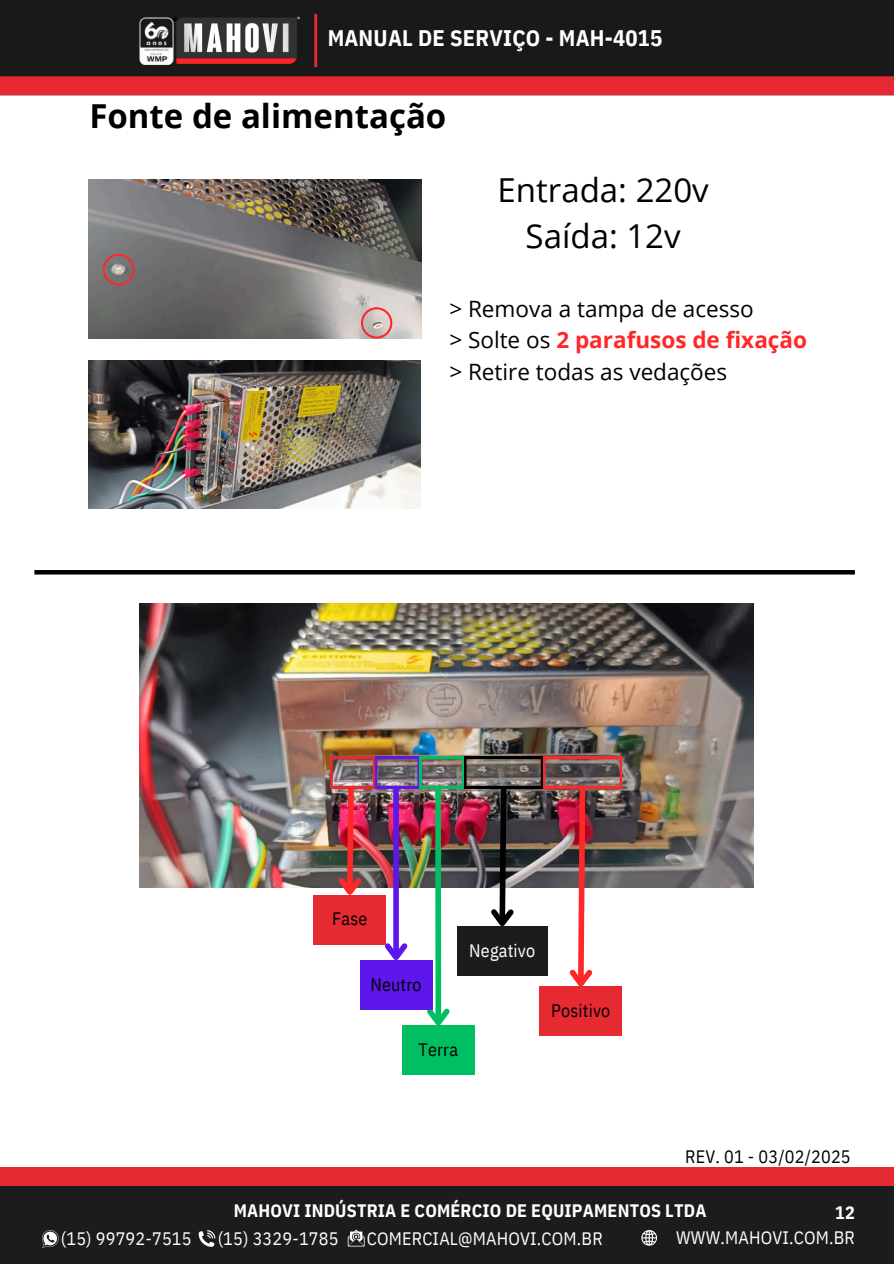
<style>
.page{position:relative;width:894px;height:1264px;background:#fff}
.page>*{position:absolute;margin:0;border:0;box-sizing:border-box;transform-origin:0 0}
.t1{font:33px/46.2px "Open Sans";color:#000;text-align:center}
.t2{font:700 33px "Open Sans";color:#000}
.t3{font:22.5px/31.5px "Open Sans";color:#000}
.t4{font:700 22.5px "IBM Plex Sans Cond";letter-spacing:.01em;color:#fff}
.t5{font:18px "IBM Plex Sans Cond";letter-spacing:.01em;color:#fff}
.t6{font:700 18px "IBM Plex Sans Cond";letter-spacing:.01em;color:#fff}
.t7{font:18px "IBM Plex Sans Cond";letter-spacing:.01em;color:#000}
.t8{font:700 6px "IBM Plex Sans Cond";color:#fff}
.s1{font-weight:700;color:#ff2728}
</style>
<div class="page">
<div style="left:0;top:1167px;width:893px;height:77px;background:#e62a32"></div>
<div style="left:0;top:1186px;width:893px;height:77px;background:#1b1c1b"></div>
<svg style="left:42px;top:1230px;width:17px;height:17px"></svg>
<svg style="left:199px;top:1230px;width:16px;height:16px"></svg>
<svg style="left:347px;top:1229px;width:17px;height:17px"></svg>
<svg style="left:641px;top:1230px;width:16px;height:15px"></svg>
<img style="left:0;top:0;width:893px;height:96px">
<img style="left:139px;top:18px;width:34px;height:47px">
<img style="left:89px;top:360px;width:331px;height:148px">
<img style="left:140px;top:604px;width:613px;height:283px">
<img style="left:89px;top:180px;width:332px;height:159px">
<svg style="left:361px;top:307px;width:31px;height:31px"></svg>
<svg style="left:102px;top:253px;width:33px;height:33px"></svg>
<hr style="left:34px;top:570px;width:820px;height:4px;background:#000">
<div style="left:435px;top:788px;width:6px;height:234px;background:#00bf63"></div>
<svg style="left:422px;top:1003px;width:28px;height:22px"></svg>
<div style="left:313px;top:894px;width:73px;height:50px;background:#e62a32"></div>
<div style="left:360px;top:960px;width:72px;height:49px;background:#5e17eb"></div>
<div style="left:402px;top:1025px;width:72px;height:50px;background:#00bf63"></div>
<div style="left:539px;top:986px;width:82px;height:50px;background:#e62a32"></div>
<img style="left:330px;top:756px;width:291px;height:237px">
<p class="t8" style="left:297px;top:15px;width:4px">®</p>
<h4 class="t4" style="left:327px;top:23px;width:336px">MANUAL DE SERVIÇO - MAH-4015</h4>
<p class="t2" style="left:89px;top:92px;width:358px">Fonte de alimentação</p>
<p class="t1" style="left:497px;top:166px;width:213px">Entrada: 220v<br>Saída: 12v</p>
<p class="t3" style="left:449px;top:292px;width:359px">&gt; Remova a tampa de acesso<br>&gt; Solte os <span class="s1">2 parafusos de fixação </span>&gt; Retire todas as vedações</p>
<p class="t7" style="left:332px;top:906px;width:37px">Fase</p>
<p class="t7" style="left:370px;top:972px;width:53px">Neutro</p>
<h3 class="t5" style="left:469px;top:938px;width:67px">Negativo</h3>
<h1 class="t7" style="left:551px;top:998px;width:61px">Positivo</h1>
<p class="t7" style="left:418px;top:1037px;width:41px">Terra</p>
<p class="t5" style="left:61px;top:1226px;width:132px">(15) 99792-7515</p>
<p class="t7" style="left:685px;top:1144px;width:167px">REV. 01 - 03/02/2025</p>
<p class="t6" style="left:233px;top:1198px;width:474px">MAHOVI INDÚSTRIA E COMÉRCIO DE EQUIPAMENTOS LTDA</p>
<p class="t6" style="left:835px;top:1200px;width:21px">12</p>
<p class="t5" style="left:218px;top:1226px;width:122px">(15) 3329-1785</p>
<h2 class="t5" style="left:367px;top:1226px;width:237px">COMERCIAL@MAHOVI.COM.BR</h2>
<p class="t5" style="left:676px;top:1225px;width:180px">WWW.MAHOVI.COM.BR</p>
</div>
